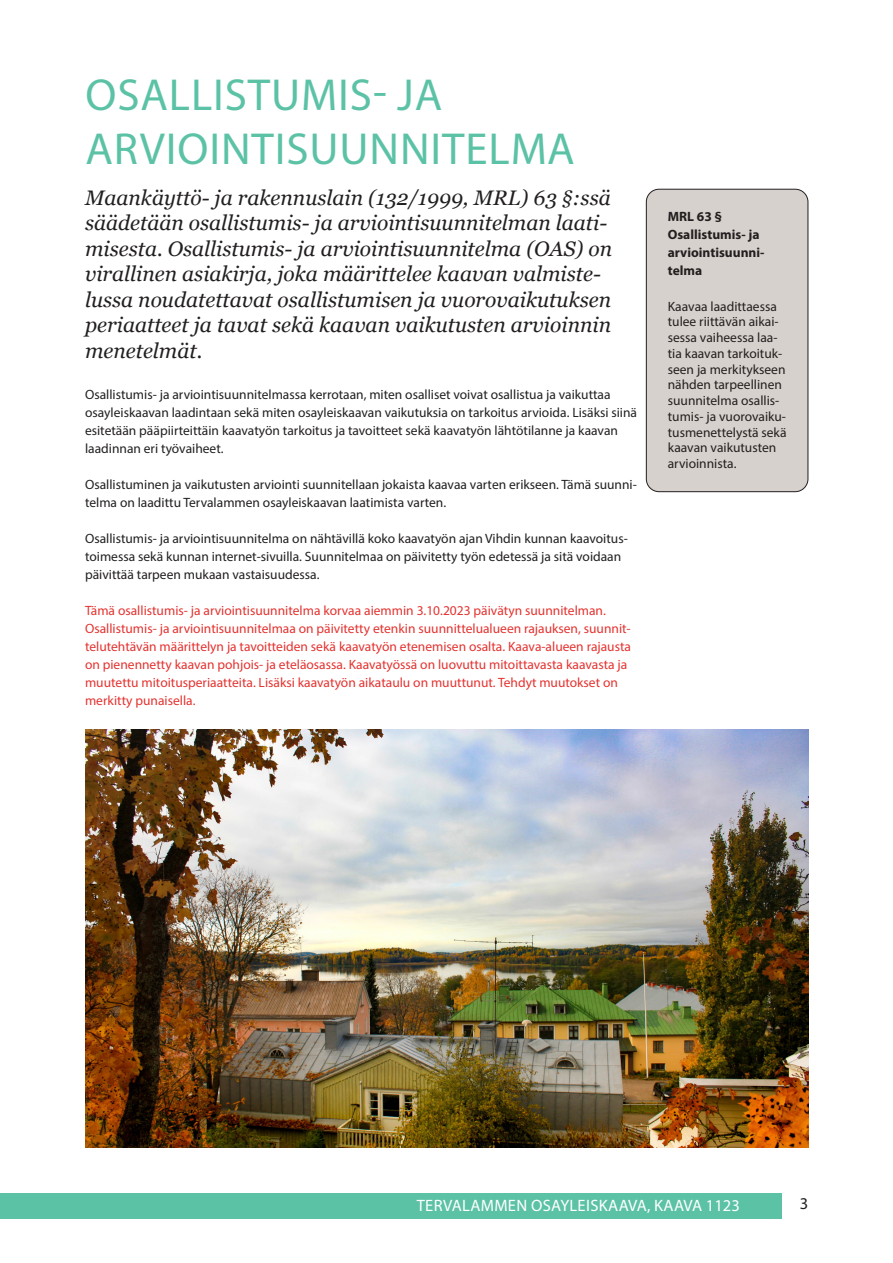
<style>
.page{position:relative;width:893px;height:1263px;background:#fff}
.page>*{position:absolute;margin:0;border:0;box-sizing:border-box;transform-origin:0 0}
.Yläotsikko{font:45px/54px "Myriad Pro";letter-spacing:.02em;color:#5cc2a6}
.Ingressi{font:italic 21px/25.5px "Georgia";color:#231f20}
.t1{font:16.5px "Myriad Pro";letter-spacing:.02em;color:#fff}
.t2{font:16.5px "Myriad Pro";color:#231f20}
.Leipis{font:13.5px/18px "Myriad Pro";color:#231f20}
.Leipis-2{font:13.5px/18px "Myriad Pro";color:#e43330}
.Harmaan_laatikon_kursivoitu{font:13.5px/15.8px "Myriad Pro";color:#231f20}
.Pieni_alaotsikko{font:700 13.5px/18px "Myriad Pro";color:#231f20}
</style>
<div class="page">
<div style="left:0;top:1193px;width:781px;height:26px;background:#5cc2a6"></div>
<img style="left:85px;top:729px;width:723px;height:419px">
<div style="left:646px;top:189px;width:162px;height:303px;background:#d6d1cc;border-radius:13px"></div>
<div style="left:646px;top:189px;width:162px;height:303px;border:1px solid #231f20;border-radius:13px"></div>
<p class="Yläotsikko" style="left:85px;top:67px;width:491px">OSALLISTUMIS- JA<br>ARVIOINTISUUNNITELMA</p>
<p class="Ingressi" style="left:85px;top:185px;width:528px">Maankäyttö- ja rakennuslain (132/1999, MRL) 63 §:ssä säädetään osallistumis- ja arviointisuunnitelman laati&shy;misesta. Osallistumis- ja arviointisuunnitelma (OAS) on virallinen asiakirja, joka määrittelee kaavan valmiste&shy;lussa noudatettavat osallistumisen ja vuorovaikutuksen periaatteet ja tavat sekä kaavan vaikutusten arvioinnin menetelmät.</p>
<p class="Leipis" style="left:85px;top:386px;width:553px">Osallistumis- ja arviointisuunnitelmassa kerrotaan, miten osalliset voivat osallistua ja vaikuttaa osayleiskaavan laadintaan sekä miten osayleiskaavan vaikutuksia on tarkoitus arvioida. Lisäksi siinä esitetään pääpiirteittäin kaavatyön tarkoitus ja tavoitteet sekä kaavatyön lähtötilanne ja kaavan laadinnan eri työvaiheet.</p>
<p class="Leipis" style="left:85px;top:476px;width:553px">Osallistuminen ja vaikutusten arviointi suunnitellaan jokaista kaavaa varten erikseen. Tämä suunni&shy;telma on laadittu Tervalammen osayleiskaavan laatimista varten.</p>
<p class="Leipis" style="left:85px;top:530px;width:544px">Osallistumis- ja arviointisuunnitelma on nähtävillä koko kaavatyön ajan Vihdin kunnan kaavoitus&shy;toimessa sekä kunnan internet-sivuilla. Suunnitelmaa on päivitetty työn edetessä ja sitä voidaan päivittää tarpeen mukaan vastaisuudessa.</p>
<p class="Leipis-2" style="left:85px;top:602px;width:547px">Tämä osallistumis- ja arviointisuunnitelma korvaa aiemmin 3.10.2023 päivätyn suunnitelman.<br>Osallistumis- ja arviointisuunnitelmaa on päivitetty etenkin suunnittelualueen rajauksen, suunnit&shy;telutehtävän määrittelyn ja tavoitteiden sekä kaavatyön etenemisen osalta. Kaava-alueen rajausta on pienennetty kaavan pohjois- ja eteläosassa. Kaavatyössä on luovuttu mitoittavasta kaavasta ja muutettu mitoitusperiaatteita. Lisäksi kaavatyön aikataulu on muuttunut. Tehdyt muutokset on merkitty punaisella.</p>
<p class="Pieni_alaotsikko" style="left:668px;top:207px;width:98px">MRL 63 §<br>Osallistumis- ja arviointisuunni&shy;telma</p>
<p class="Harmaan_laatikon_kursivoitu" style="left:668px;top:298px;width:120px">Kaavaa laadittaessa tulee riittävän aikai&shy;sessa vaiheessa laa&shy;tia kaavan tarkoituk&shy;seen ja merkitykseen nähden tarpeellinen suunnitelma osallis&shy;tumis- ja vuorovaiku&shy;tusmenettelystä sekä kaavan vaikutusten arvioinnista.</p>
<p class="t1" style="left:417px;top:1195px;width:324px">TERVALAMMEN OSAYLEISKAAVA, KAAVA 1123</p>
<p class="t2" style="left:800px;top:1194px;width:10px">3</p>
</div>
